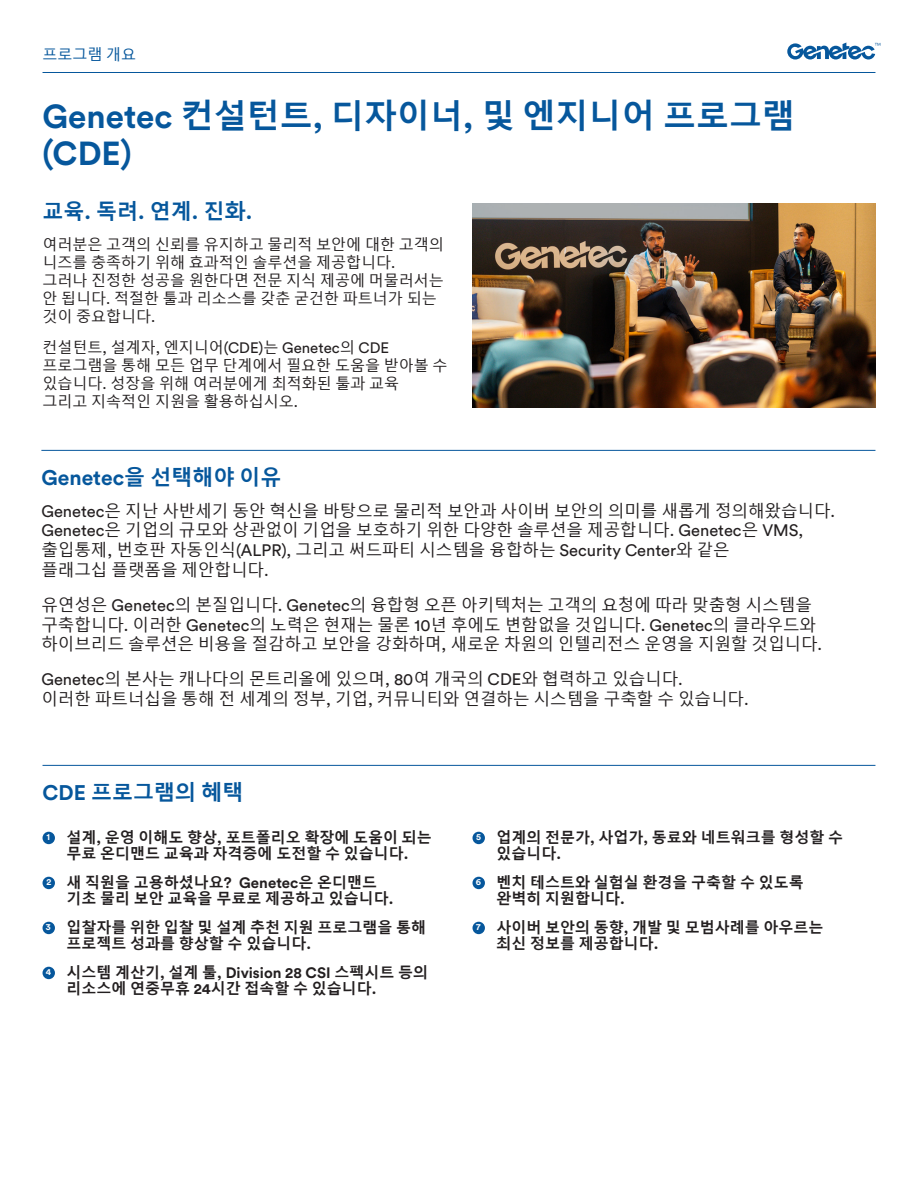
<style>
.page{position:relative;width:918px;height:1188px;background:#fff}
.page>*{position:absolute;margin:0;border:0;box-sizing:border-box;transform-origin:0 0}
.Document_Title{font:700 33px/37.5px "Malgun Gothic";color:#06579c}
.Section_Heading_-_Rule_Above{font:700 21px "Circular Pro";color:#06579c}
.Body_Text{font:700 21px "Malgun Gothic";color:#06579c}
.Section_Heading_-_Rule_Above-2{font:700 21px "Malgun Gothic";color:#06579c}
.Body_Text_2{font:16.5px/19.8px "Malgun Gothic";color:#231f20}
.t1{font:700 15px/16.5px "Malgun Gothic";color:#231f20}
.Body_Text-2{font:15px/18px "Malgun Gothic";color:#231f20}
.Document_Type{font:15px "Malgun Gothic";color:#06579c}
.t2{font:700 9px "Circular Pro";color:#fff}
.s1{font-family:"Circular Pro"}
.s2{font-family:"Malgun Gothic"}
</style>
<div class="page">
<hr style="left:43px;top:72px;width:832px;height:1px;background:#06579c">
<svg style="left:787px;top:43px;width:93px;height:17px"></svg>
<hr style="left:41px;top:450px;width:834px;height:1px;background:#06579c">
<hr style="left:43px;top:765px;width:832px;height:1px;background:#06579c">
<img style="left:472px;top:204px;width:403px;height:203px">
<div style="left:43px;top:832px;width:12px;height:12px;background:#06579c;border-radius:50%"></div>
<div style="left:43px;top:877px;width:12px;height:12px;background:#06579c;border-radius:50%"></div>
<div style="left:43px;top:922px;width:12px;height:12px;background:#06579c;border-radius:50%"></div>
<div style="left:43px;top:967px;width:12px;height:12px;background:#06579c;border-radius:50%"></div>
<div style="left:472px;top:832px;width:13px;height:12px;background:#06579c;border-radius:50%"></div>
<div style="left:472px;top:877px;width:13px;height:12px;background:#06579c;border-radius:50%"></div>
<div style="left:472px;top:922px;width:13px;height:12px;background:#06579c;border-radius:50%"></div>
<p class="Document_Type" style="left:43px;top:46px;width:95px">프로그램 개요</p>
<p class="Document_Title" style="left:43px;top:97px;width:754px"><span class="s1">Genetec</span> 컨설턴트<span class="s1">,</span> 디자이너<span class="s1">,</span> 및 엔지니어 프로그램 <span class="s1">(CDE)</span></p>
<p class="Body_Text" style="left:43px;top:199px;width:211px">교육<span class="s1">.</span> 독려<span class="s1">.</span> 연계<span class="s1">.</span> 진화<span class="s1">.</span></p>
<p class="Body_Text-2" style="left:43px;top:236px;width:403px">여러분은 고객의 신뢰를 유지하고 물리적 보안에 대한 고객의 니즈를 충족하기 위해 효과적인 솔루션을 제공합니다<span class="s1">. </span>그러나 진정한 성공을 원한다면 전문 지식 제공에 머물러서는 안 됩니다<span class="s1">.</span> 적절한 툴과 리소스를 갖춘 굳건한 파트너가 되는 것이 중요합니다<span class="s1">.</span></p>
<p class="Body_Text-2" style="left:43px;top:339px;width:406px">컨설턴트<span class="s1">,</span> 설계자<span class="s1">,</span> 엔지니어<span class="s1">(CDE)</span>는 <span class="s1">Genetec</span>의 <span class="s1">CDE </span>프로그램을 통해 모든 업무 단계에서 필요한 도움을 받아볼 수 있습니다<span class="s1">.</span> 성장을 위해 여러분에게 최적화된 툴과 교육 그리고 지속적인 지원을 활용하십시오<span class="s1">.</span></p>
<p class="Section_Heading_-_Rule_Above" style="left:41px;top:463px;width:242px">Genetec<span class="s2">을 선택해야 이유</span></p>
<p class="Body_Text_2" style="left:41px;top:501px;width:795px"><span class="s1">Genetec</span>은 지난 사반세기 동안 혁신을 바탕으로 물리적 보안과 사이버 보안의 의미를 새롭게 정의해왔습니다<span class="s1">.<br>Genetec</span>은 기업의 규모와 상관없이 기업을 보호하기 위한 다양한 솔루션을 제공합니다<span class="s1">. Genetec</span>은 <span class="s1">VMS, </span>출입통제<span class="s1">,</span> 번호판 자동인식<span class="s1">(ALPR),</span> 그리고 써드파티 시스템을 융합하는 <span class="s1">Security Center</span>와 같은<br>플래그십 플랫폼을 제안합니다<span class="s1">.</span></p>
<p class="Body_Text_2" style="left:41px;top:595px;width:782px">유연성은 <span class="s1">Genetec</span>의 본질입니다<span class="s1">. Genetec</span>의 융합형 오픈 아키텍처는 고객의 요청에 따라 맞춤형 시스템을 구축합니다<span class="s1">.</span> 이러한 <span class="s1">Genetec</span>의 노력은 현재는 물론 <span class="s1">10</span>년 후에도 변함없을 것입니다<span class="s1">. Genetec</span>의 클라우드와 하이브리드 솔루션은 비용을 절감하고 보안을 강화하며<span class="s1">,</span> 새로운 차원의 인텔리전스 운영을 지원할 것입니다<span class="s1">.</span></p>
<p class="Body_Text_2" style="left:41px;top:670px;width:709px"><span class="s1">Genetec</span>의 본사는 캐나다의 몬트리올에 있으며<span class="s1">, 80</span>여 개국의 <span class="s1">CDE</span>와 협력하고 있습니다<span class="s1">.<br></span>이러한 파트너십을 통해 전 세계의 정부<span class="s1">,</span> 기업<span class="s1">,</span> 커뮤니티와 연결하는 시스템을 구축할 수 있습니다<span class="s1">.</span></p>
<p class="Section_Heading_-_Rule_Above-2" style="left:43px;top:780px;width:202px"><span class="s1">CDE</span> 프로그램의 혜택</p>
<p class="t2" style="left:47px;top:831px;width:5px">1</p>
<p class="t1" style="left:67px;top:829px;width:367px">설계<span class="s1">,</span> 운영 이해도 향상<span class="s1">,</span> 포트폴리오 확장에 도움이 되는 무료 온디맨드 교육과 자격증에 도전할 수 있습니다<span class="s1">.</span></p>
<p class="t2" style="left:46px;top:876px;width:6px">2</p>
<p class="t1" style="left:67px;top:874px;width:328px">새 직원을 고용하셨나요<span class="s1">? Genetec</span>은 온디맨드 기초 물리 보안 교육을 무료로 제공하고 있습니다<span class="s1">.</span></p>
<p class="t2" style="left:46px;top:921px;width:6px">3</p>
<p class="t1" style="left:67px;top:919px;width:361px">입찰자를 위한 입찰 및 설계 추천 지원 프로그램을 통해 프로젝트 성과를 향상할 수 있습니다<span class="s1">.</span></p>
<p class="t2" style="left:46px;top:966px;width:7px">4</p>
<p class="t1" style="left:67px;top:964px;width:363px">시스템 계산기<span class="s1">,</span> 설계 툴<span class="s1">, Division 28 CSI</span> 스펙시트 등의 리소스에 연중무휴 <span class="s1">24</span>시간 접속할 수 있습니다<span class="s1">.</span></p>
<p class="t2" style="left:476px;top:831px;width:6px">5</p>
<p class="t1" style="left:496px;top:829px;width:348px">업계의 전문가<span class="s1">,</span> 사업가<span class="s1">,</span> 동료와 네트워크를 형성할 수 있습니다<span class="s1">.</span></p>
<p class="t2" style="left:476px;top:876px;width:7px">6</p>
<p class="t1" style="left:496px;top:874px;width:309px">벤치 테스트와 실험실 환경을 구축할 수 있도록 완벽히 지원합니다<span class="s1">.</span></p>
<p class="t2" style="left:476px;top:921px;width:6px">7</p>
<p class="t1" style="left:496px;top:919px;width:328px">사이버 보안의 동향<span class="s1">,</span> 개발 및 모범사례를 아우르는 최신 정보를 제공합니다<span class="s1">.</span></p>
</div>
